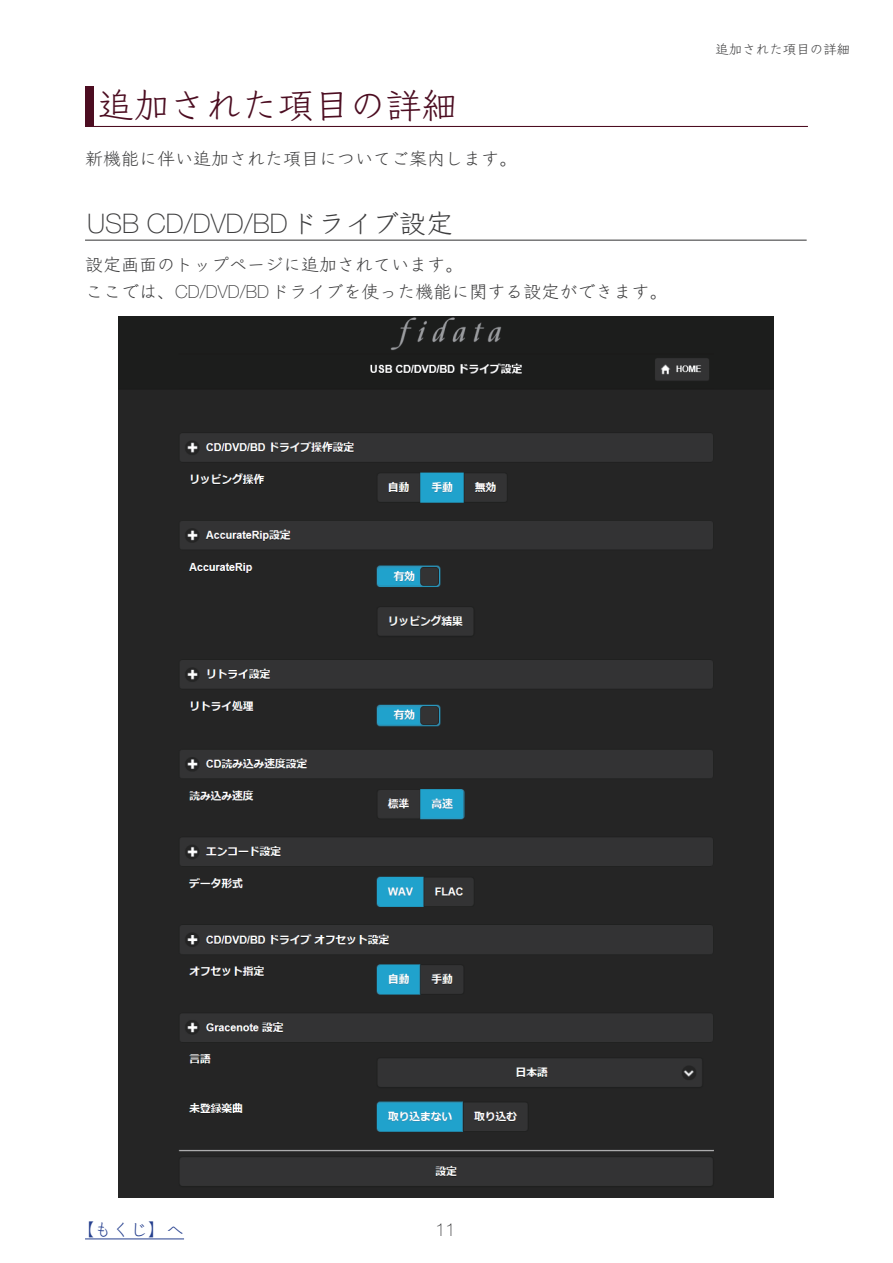
<style>
.page{position:relative;width:893px;height:1263px;background:#fff}
.page>*{position:absolute;margin:0;border:0;box-sizing:border-box;transform-origin:0 0}
.t1{font:36px "Klee Pro M";color:#4c0d21}
.t2{font:100 27px "Helvetica Neue LT Std";color:#3e3e3f}
.t3{font:18px/27px "Klee Pro M";color:#3e3e3f}
.t4{font:18px "Klee Pro M";color:#253f8e}
.t5{font:100 18px "Helvetica Neue LT Std";color:#3e3e3f}
.t6{font:13.5px "Klee Pro M";color:#3e3e3f}
.s1{font-family:"Klee Pro M";font-weight:400}
.s2{font-family:"Helvetica Neue LT Std";font-weight:100}
</style>
<div class="page">
<hr style="left:85px;top:1238px;width:99px;height:1px;background:#253f8e">
<hr style="left:85px;top:126px;width:723px;height:1px;background:#4c0d21">
<div style="left:85px;top:87px;width:9px;height:40px;background:#4c0d21"></div>
<hr style="left:85px;top:240px;width:722px;height:1px;background:#3e3e3f">
<img style="left:118px;top:317px;width:655px;height:880px">
<h1 class="t1" style="left:98px;top:82px;width:362px">追加された項目の詳細</h1>
<p class="t3" style="left:85px;top:145px;width:433px">新機能に伴い追加された項目についてご案内します。</p>
<h2 class="t2" style="left:87px;top:207px;width:368px">USB CD/DVD/BD<span class="s1">ドライブ設定</span></h2>
<p class="t3" style="left:85px;top:250px;width:584px">設定画面のトップページに追加されています。<br>ここでは、<span class="s2">CD/DVD/BD</span>ドライブを使った機能に関する設定ができます。</p>
<p class="t6" style="left:715px;top:41px;width:136px">追加された項目の詳細</p>
<p class="t4" style="left:76px;top:1218px;width:109px">【もくじ】へ</p>
<p class="t5" style="left:436px;top:1219px;width:22px">11</p>
</div>
